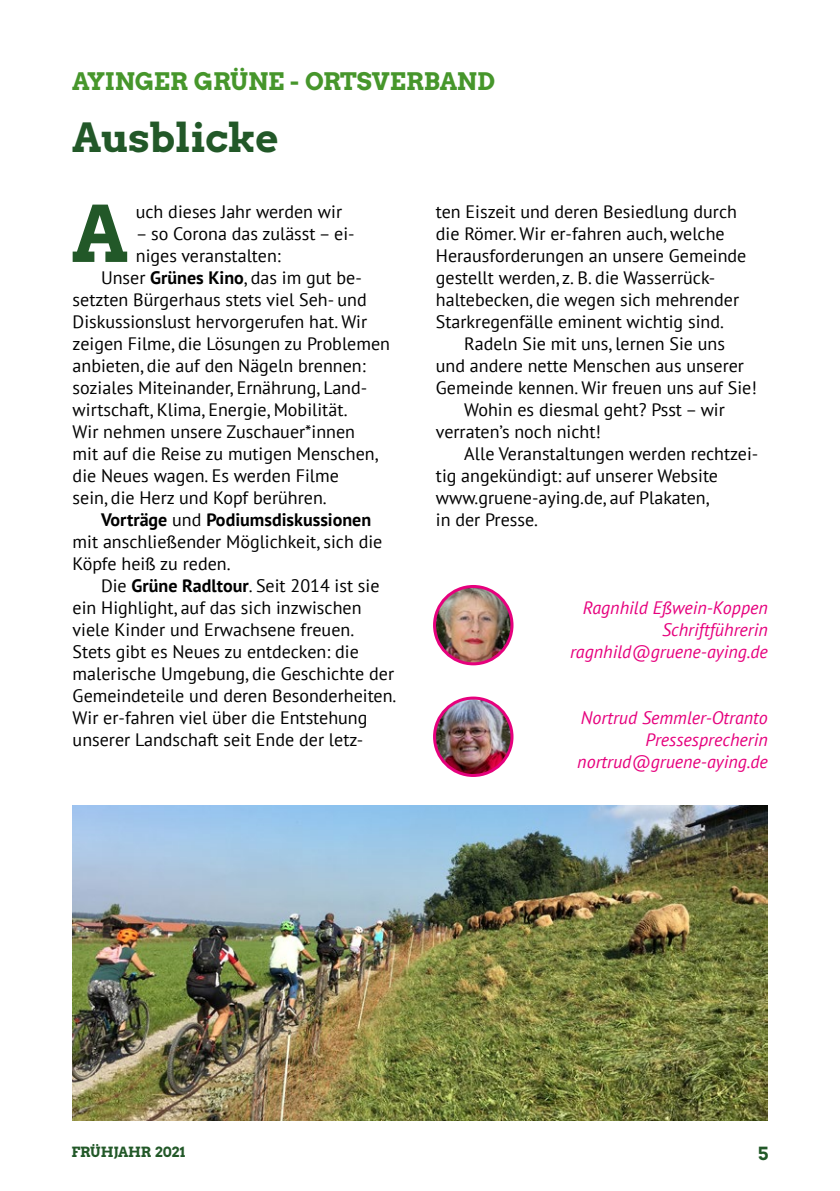
<style>
.page{position:relative;width:840px;height:1191px;background:#fff}
.page>*{position:absolute;margin:0;border:0;box-sizing:border-box;transform-origin:0 0}
.t1{font:77.4px "Arvo Gruen";color:#225828}
.t2{font:40px "Arvo Gruen";color:#225828}
.t3{font:24px "Arvo Gruen";letter-spacing:-.005em;color:#46962b}
.t4{font:18px/22px "PT Sans";color:#000}
.t5{font:italic 18px/22px "PT Sans";color:#e6007d;text-align:right}
.t6{font:700 18px "PT Sans";color:#000}
.t7{font:18px "Arvo Gruen";color:#225828}
.t8{font:14px "Arvo Gruen";letter-spacing:-.005em;color:#225828}
.s1{font-weight:700}
.s2{font-weight:400}
</style>
<div class="page">
<img style="left:434px;top:698px;width:77px;height:77px;border-radius:39px">
<div style="left:433px;top:696px;width:80px;height:81px;border:3px solid #e6007d;border-radius:50%"></div>
<img style="left:434px;top:586px;width:77px;height:78px;border-radius:39px">
<div style="left:433px;top:585px;width:80px;height:80px;border:3px solid #e6007d;border-radius:50%"></div>
<img style="left:72px;top:805px;width:695px;height:315px">
<h3 class="t3" style="left:72px;top:65px;width:424px">AYINGER GRÜNE - ORTSVERBAND</h3>
<h2 class="t2" style="left:72px;top:110px;width:208px">Ausblicke</h2>
<h1 class="t1" style="left:72px;top:180px;width:58px">A</h1>
<p class="t4" style="left:136px;top:200px;width:208px">uch dieses Jahr werden wir</p>
<p class="t4" style="left:136px;top:222px;width:220px">– so Corona das zulässt – ei-</p>
<p class="t4" style="left:136px;top:244px;width:146px">niges veranstalten:</p>
<p class="t4" style="left:101px;top:266px;width:262px">Unser <span class="s1">Grünes Kino</span>, das im gut be-</p>
<p class="t4" style="left:73px;top:288px;width:295px">setzten Bürgerhaus stets viel Seh- und</p>
<p class="t4" style="left:73px;top:310px;width:296px">Diskussionslust hervorgerufen hat. Wir</p>
<p class="t4" style="left:73px;top:332px;width:319px">zeigen Filme, die Lösungen zu Problemen</p>
<p class="t4" style="left:73px;top:354px;width:294px">anbieten, die auf den Nägeln brennen:</p>
<p class="t4" style="left:73px;top:376px;width:296px">soziales Miteinander, Ernährung, Land-</p>
<p class="t4" style="left:73px;top:398px;width:276px">wirtschaft, Klima, Energie, Mobilität.</p>
<p class="t4" style="left:73px;top:420px;width:284px">Wir nehmen unsere Zuschauer*innen</p>
<p class="t4" style="left:73px;top:442px;width:307px">mit auf die Reise zu mutigen Menschen,</p>
<p class="t4" style="left:73px;top:464px;width:267px">die Neues wagen. Es werden Filme</p>
<p class="t4" style="left:73px;top:486px;width:255px">sein, die Herz und Kopf berühren.</p>
<p class="t6" style="left:101px;top:507px;width:271px">Vorträge <span class="s2">und</span> Podiumsdiskussionen</p>
<p class="t4" style="left:73px;top:530px;width:311px">mit anschließender Möglichkeit, sich die</p>
<p class="t4" style="left:73px;top:552px;width:159px">Köpfe heiß zu reden.</p>
<p class="t4" style="left:101px;top:574px;width:280px">Die <span class="s1">Grüne Radltour</span>. Seit 2014 ist sie</p>
<p class="t4" style="left:73px;top:596px;width:290px">ein Highlight, auf das sich inzwischen</p>
<p class="t4" style="left:73px;top:618px;width:283px">viele Kinder und Erwachsene freuen.</p>
<p class="t4" style="left:73px;top:640px;width:287px">Stets gibt es Neues zu entdecken: die</p>
<p class="t4" style="left:73px;top:662px;width:323px">malerische Umgebung, die Geschichte der</p>
<p class="t4" style="left:73px;top:684px;width:325px">Gemeindeteile und deren Besonderheiten.</p>
<p class="t4" style="left:73px;top:706px;width:296px">Wir er-fahren viel über die Entstehung</p>
<p class="t4" style="left:73px;top:728px;width:292px">unserer Landschaft seit Ende der letz-</p>
<p class="t4" style="left:435px;top:200px;width:312px">ten Eiszeit und deren Besiedlung durch die Römer. Wir er-fahren auch, welche Herausforderungen an unsere Gemeinde gestellt werden, z. B. die Wasserrück&shy;haltebecken, die wegen sich mehrender Starkregenfälle eminent wichtig sind.</p>
<p class="t4" style="left:464px;top:332px;width:262px">Radeln Sie mit uns, lernen Sie uns</p>
<p class="t4" style="left:435px;top:354px;width:309px">und andere nette Menschen aus unserer</p>
<p class="t4" style="left:435px;top:376px;width:322px">Gemeinde kennen. Wir freuen uns auf Sie!</p>
<p class="t4" style="left:464px;top:398px;width:262px">Wohin es diesmal geht? Psst – wir</p>
<p class="t4" style="left:435px;top:420px;width:166px">verraten’s noch nicht!</p>
<p class="t4" style="left:464px;top:442px;width:295px">Alle Veranstaltungen werden rechtzei-</p>
<p class="t4" style="left:435px;top:464px;width:283px">tig angekündigt: auf unserer Website</p>
<p class="t4" style="left:435px;top:486px;width:275px">www.gruene-aying.de, auf Plakaten,</p>
<p class="t4" style="left:435px;top:508px;width:104px">in der Presse.</p>
<p class="t5" style="left:569px;top:596px;width:199px">Ragnhild Eßwein-Koppen<br>Schriftführerin ragnhild@gruene-aying.de</p>
<p class="t5" style="left:577px;top:706px;width:192px">Nortrud Semmler-Otranto<br>Pressesprecherin nortrud@gruene-aying.de</p>
<p class="t8" style="left:71px;top:1142px;width:115px">FRÜHJAHR 2021</p>
<p class="t7" style="left:757px;top:1141px;width:12px">5</p>
</div>
